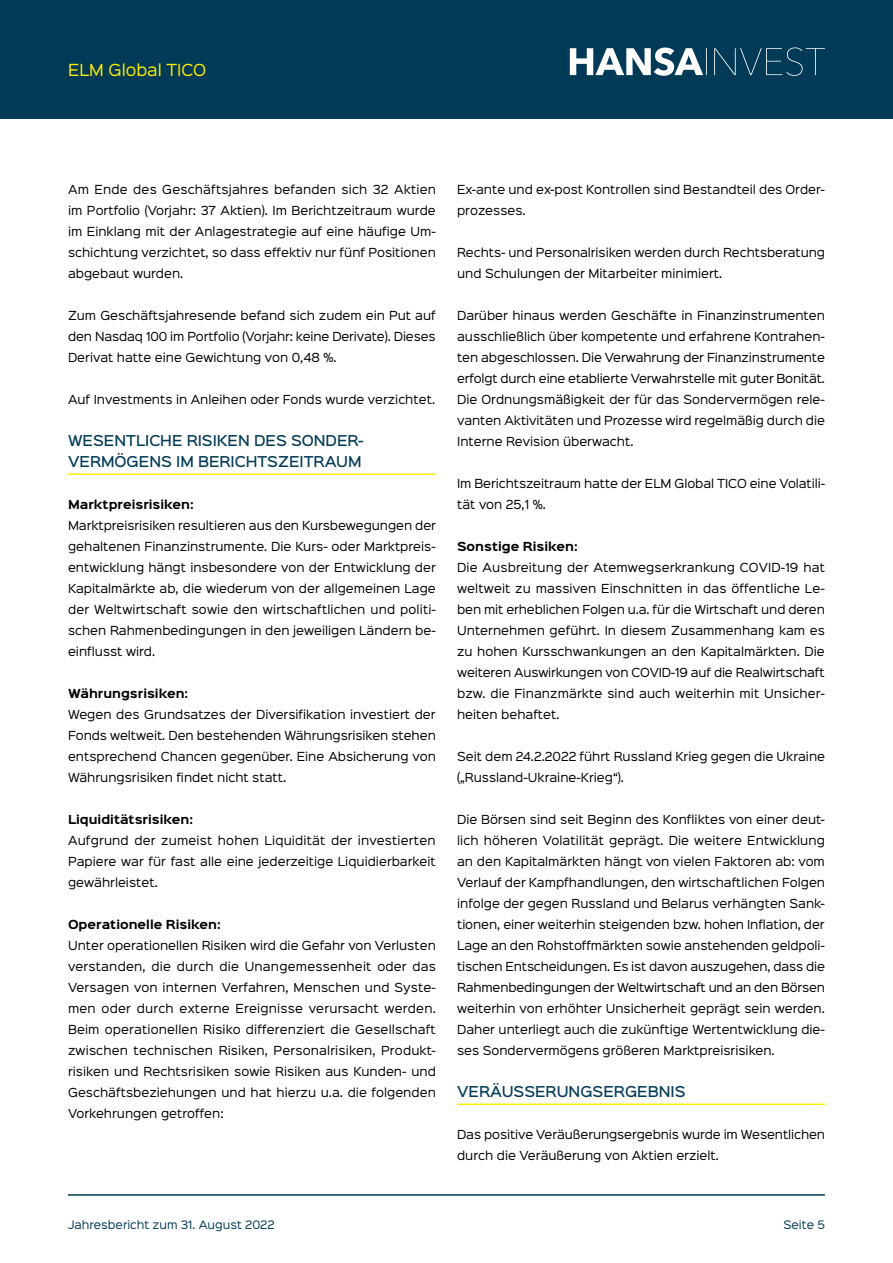
<style>
.page{position:relative;width:893px;height:1263px;background:#fff}
.page>*{position:absolute;margin:0;border:0;box-sizing:border-box;transform-origin:0 0}
.t1{font:15px "Sinkin Sans 400";color:#ffed00}
.t2{font:500 13.5px/21px "Sinkin Sans 500";color:#003a56}
.t3{font:11.25px/21px "Sinkin Sans 400";color:#000;text-align:justify}
.t4{font:700 11.25px "Sinkin Sans 700";color:#000}
.t5{font:10.5px "Sinkin Sans 400";color:#003a56}
</style>
<div class="page">
<div style="left:0;top:0;width:893px;height:119px;background:#003a56"></div>
<svg style="left:570px;top:47px;width:255px;height:29px"></svg>
<hr style="left:68px;top:1194px;width:757px;height:2px;background:#003a56">
<hr style="left:68px;top:473px;width:368px;height:2px;background:#ffed00">
<hr style="left:457px;top:1103px;width:368px;height:2px;background:#ffed00">
<h1 class="t1" style="left:68px;top:57px;width:140px">ELM Global TICO</h1>
<p class="t3" style="left:68px;top:178px;width:369px">Am Ende des Geschäftsjahres befanden sich 32 Aktien im Portfolio (Vorjahr: 37 Aktien). Im Berichtzeitraum wurde im Einklang mit der Anlagestrategie auf eine häufige Um&shy;schichtung verzichtet, so dass effektiv nur fünf Positionen abgebaut wurden.</p>
<p class="t3" style="left:68px;top:304px;width:369px">Zum Geschäftsjahresende befand sich zudem ein Put auf den Nasdaq 100 im Portfolio (Vorjahr: keine Derivate). Dieses Derivat hatte eine Gewichtung von 0,48 %.</p>
<p class="t3" style="left:68px;top:388px;width:369px">Auf Investments in Anleihen oder Fonds wurde verzichtet.</p>
<p class="t2" style="left:68px;top:429px;width:297px">WESENTLICHE RISIKEN DES SONDER-<br>VERMÖGENS IM BERICHTSZEITRAUM</p>
<p class="t4" style="left:68px;top:499px;width:127px">Marktpreisrisiken:</p>
<p class="t3" style="left:68px;top:514px;width:370px">Marktpreisrisiken resultieren aus den Kursbewegungen der gehaltenen Finanzinstrumente. Die Kurs- oder Marktpreis&shy;entwicklung hängt insbesondere von der Entwicklung der Kapitalmärkte ab, die wiederum von der allgemeinen Lage der Weltwirtschaft sowie den wirtschaftlichen und politi&shy;schen Rahmenbedingungen in den jeweiligen Ländern be&shy;einflusst wird.</p>
<p class="t4" style="left:68px;top:688px;width:122px">Währungsrisiken:</p>
<p class="t3" style="left:68px;top:703px;width:369px">Wegen des Grundsatzes der Diversifikation investiert der Fonds weltweit. Den bestehenden Währungsrisiken stehen entsprechend Chancen gegenüber. Eine Absicherung von Währungsrisiken findet nicht statt.</p>
<p class="t4" style="left:68px;top:814px;width:127px">Liquiditätsrisiken:</p>
<p class="t3" style="left:68px;top:829px;width:369px">Aufgrund der zumeist hohen Liquidität der investierten Papiere war für fast alle eine jederzeitige Liquidierbarkeit gewährleistet.</p>
<p class="t4" style="left:68px;top:919px;width:154px">Operationelle Risiken:</p>
<p class="t3" style="left:68px;top:934px;width:369px">Unter operationellen Risiken wird die Gefahr von Verlusten verstanden, die durch die Unangemessenheit oder das Versagen von internen Verfahren, Menschen und Syste&shy;men oder durch externe Ereignisse verursacht werden.<br>Beim operationellen Risiko differenziert die Gesellschaft zwischen technischen Risiken, Personalrisiken, Produkt&shy;risiken und Rechtsrisiken sowie Risiken aus Kunden- und Geschäftsbeziehungen und hat hierzu u.a. die folgenden Vorkehrungen getroffen:</p>
<p class="t3" style="left:457px;top:178px;width:369px">Ex-ante und ex-post Kontrollen sind Bestandteil des Order&shy;prozesses.</p>
<p class="t3" style="left:457px;top:241px;width:369px">Rechts- und Personalrisiken werden durch Rechtsberatung und Schulungen der Mitarbeiter minimiert.</p>
<p class="t3" style="left:457px;top:304px;width:369px">Darüber hinaus werden Geschäfte in Finanzinstrumenten ausschließlich über kompetente und erfahrene Kontrahen&shy;ten abgeschlossen. Die Verwahrung der Finanzinstrumente erfolgt durch eine etablierte Verwahrstelle mit guter Bonität.<br>Die Ordnungsmäßigkeit der für das Sondervermögen rele&shy;vanten Aktivitäten und Prozesse wird regelmäßig durch die Interne Revision überwacht.</p>
<p class="t3" style="left:457px;top:472px;width:370px">Im Berichtszeitraum hatte der ELM Global TICO eine Volatili&shy;tät von 25,1 %.</p>
<p class="t4" style="left:457px;top:541px;width:122px">Sonstige Risiken:</p>
<p class="t3" style="left:457px;top:556px;width:369px">Die Ausbreitung der Atemwegserkrankung COVID-19 hat weltweit zu massiven Einschnitten in das öffentliche Le&shy;ben mit erheblichen Folgen u.a. für die Wirtschaft und deren Unternehmen geführt. In diesem Zusammenhang kam es zu hohen Kursschwankungen an den Kapitalmärkten. Die weiteren Auswirkungen von COVID-19 auf die Realwirtschaft bzw. die Finanzmärkte sind auch weiterhin mit Unsicher&shy;heiten behaftet.</p>
<p class="t3" style="left:457px;top:745px;width:370px">Seit dem 24.2.2022 führt Russland Krieg gegen die Ukraine („Russland-Ukraine-Krieg“).</p>
<p class="t3" style="left:457px;top:808px;width:369px">Die Börsen sind seit Beginn des Konfliktes von einer deut&shy;lich höheren Volatilität geprägt. Die weitere Entwicklung an den Kapitalmärkten hängt von vielen Faktoren ab: vom Verlauf der Kampfhandlungen, den wirtschaftlichen Folgen infolge der gegen Russland und Belarus verhängten Sank&shy;tionen, einer weiterhin steigenden bzw. hohen Inflation, der Lage an den Rohstoffmärkten sowie anstehenden geldpoli&shy;tischen Entscheidungen. Es ist davon auszugehen, dass die Rahmenbedingungen der Weltwirtschaft und an den Börsen weiterhin von erhöhter Unsicherheit geprägt sein werden.<br>Daher unterliegt auch die zukünftige Wertentwicklung die&shy;ses Sondervermögens größeren Marktpreisrisiken.</p>
<p class="t2" style="left:457px;top:1080px;width:230px">VERÄUSSERUNGSERGEBNIS</p>
<p class="t3" style="left:457px;top:1123px;width:369px">Das positive Veräußerungsergebnis wurde im Wesentlichen durch die Veräußerung von Aktien erzielt.</p>
<p class="t5" style="left:68px;top:1216px;width:208px">Jahresbericht zum 31. August 2022</p>
<p class="t5" style="left:783px;top:1216px;width:43px">Seite 5</p>
</div>
